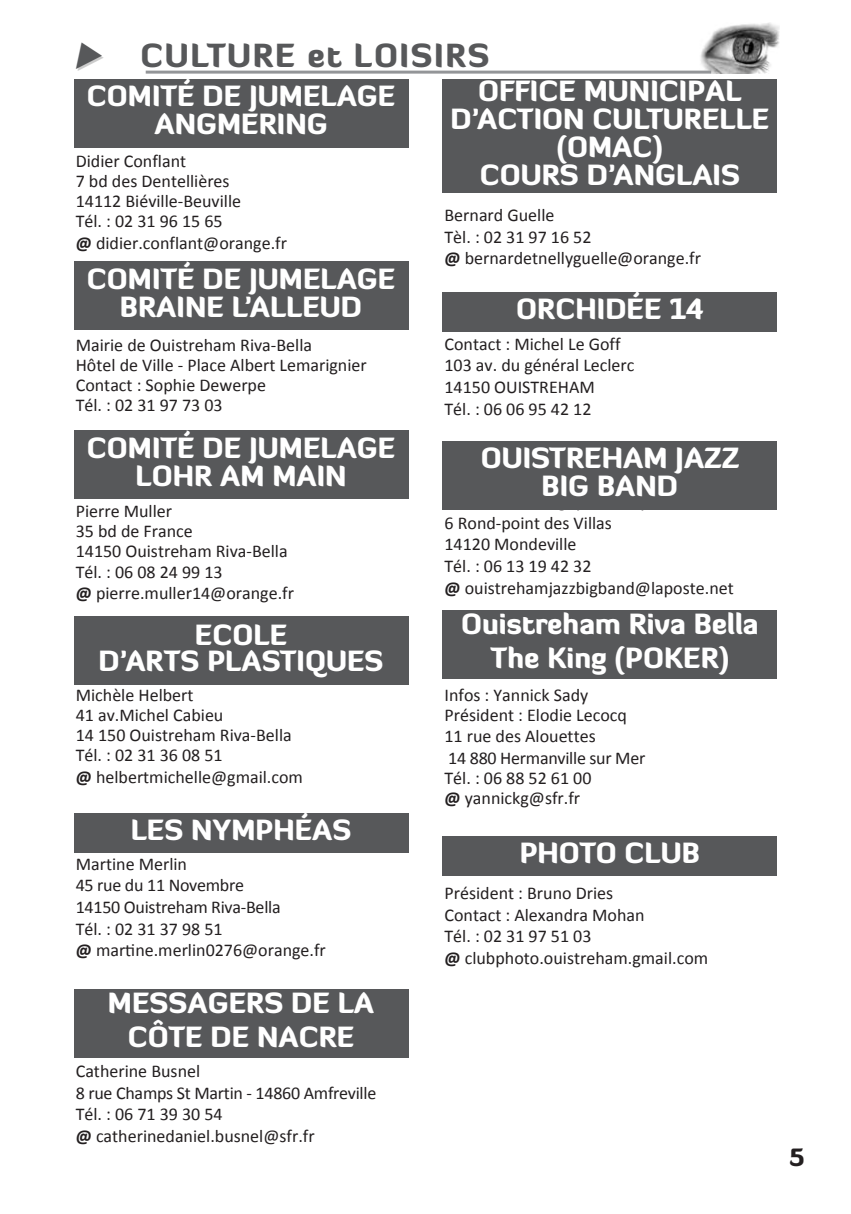
<style>
.page{position:relative;width:851px;height:1214px;background:#fff}
.page>*{position:absolute;margin:0;border:0;box-sizing:border-box;transform-origin:0 0}
.t1{font:900 32px "Diavlo";letter-spacing:.05em;color:#57585a}
.t2{font:900 28px/28px "Diavlo";color:#fff;text-align:center}
.t3{font:900 24px "Diavlo";color:#231f20}
.t4{font:18px/21.6px "Calibri";color:#231f20}
.s1{font-weight:700}
</style>
<div class="page">
<div style="left:74px;top:812px;width:334px;height:40px;background:#57585a"></div>
<div style="left:74px;top:989px;width:334px;height:68px;background:#57585a"></div>
<img style="left:699px;top:23px;width:80px;height:51px">
<hr style="left:146px;top:71px;width:565px;height:3px;background:#939598">
<div style="left:74px;top:79px;width:334px;height:68px;background:#57585a"></div>
<div style="left:74px;top:616px;width:334px;height:68px;background:#57585a"></div>
<div style="left:442px;top:79px;width:335px;height:114px;background:#57585a"></div>
<div style="left:74px;top:261px;width:334px;height:68px;background:#57585a"></div>
<div style="left:74px;top:431px;width:334px;height:68px;background:#57585a"></div>
<div style="left:442px;top:610px;width:335px;height:68px;background:#57585a"></div>
<div style="left:442px;top:441px;width:335px;height:68px;background:#57585a"></div>
<div style="left:442px;top:292px;width:335px;height:40px;background:#57585a"></div>
<div style="left:442px;top:835px;width:335px;height:40px;background:#57585a"></div>
<h1 class="t1" style="left:74px;top:44px;width:417px">◆ CULTURE et LOISIRS</h1>
<h2 class="t2" style="left:87px;top:85px;width:310px">COMITÉ DE JUMELAGE<br>ANGMERING</h2>
<p class="t4" style="left:76px;top:152px;width:213px;line-height:20.4px">Didier Conflant<br>7 bd des Dentellières<br>14112 Biéville-Beuville<br>Tél. : 02 31 96 15 65<br><span class="s1">@</span> didier.conflant@orange.fr</p>
<h2 class="t2" style="left:87px;top:267px;width:310px">COMITÉ DE JUMELAGE<br>BRAINE L’ALLEUD</h2>
<p class="t4" style="left:76px;top:336px;width:292px;line-height:20px">Mairie de Ouistreham Riva-Bella<br>Hôtel de Ville - Place Albert Lemarignier<br>Contact : Sophie Dewerpe<br>Tél. : 02 31 97 73 03</p>
<h2 class="t2" style="left:87px;top:437px;width:310px">COMITÉ DE JUMELAGE<br>LOHR AM MAIN</h2>
<p class="t4" style="left:76px;top:502px;width:220px;line-height:20.4px">Pierre Muller<br>35 bd de France<br>14150 Ouistreham Riva-Bella<br>Tél. : 06 08 24 99 13<br><span class="s1">@</span> pierre.muller14@orange.fr</p>
<h2 class="t2" style="left:99px;top:624px;width:286px;line-height:26px">ECOLE<br>D’ARTS PLASTIQUES</h2>
<p class="t4" style="left:76px;top:686px;width:229px;line-height:20.4px">Michèle Helbert<br>41 av.Michel Cabieu<br>14 150 Ouistreham Riva-Bella<br>Tél. : 02 31 36 08 51<br><span class="s1">@</span> helbertmichelle@gmail.com</p>
<h2 class="t2" style="left:131px;top:818px;width:222px">LES NYMPHÉAS</h2>
<p class="t4" style="left:76px;top:854px;width:252px">Martine Merlin<br>45 rue du 11 Novembre<br>14150 Ouistreham Riva-Bella<br>Tél. : 02 31 37 98 51<br><span class="s1">@</span> martine.merlin0276@orange.fr</p>
<h2 class="t2" style="left:108px;top:989px;width:268px;line-height:33.6px">MESSAGERS DE LA<br>CÔTE DE NACRE</h2>
<p class="t4" style="left:76px;top:1061px;width:302px">Catherine Busnel<br>8 rue Champs St Martin - 14860 Amfreville<br>Tél. : 06 71 39 30 54<br><span class="s1">@</span> catherinedaniel.busnel@sfr.fr</p>
<h2 class="t2" style="left:450px;top:80px;width:320px">OFFICE MUNICIPAL<br>D’ACTION CULTURELLE (OMAC)<br>COURS D’ANGLAIS</h2>
<p class="t4" style="left:444px;top:206px;width:258px">Bernard Guelle<br>Tèl. : 02 31 97 16 52<br><span class="s1">@</span> bernardetnellyguelle@orange.fr</p>
<h2 class="t2" style="left:516px;top:298px;width:189px">ORCHIDÉE 14</h2>
<p class="t4" style="left:444px;top:334px;width:191px">Contact : Michel Le Goff<br>103 av. du général Leclerc<br>14150 OUISTREHAM<br>Tél. : 06 06 95 42 12</p>
<h2 class="t2" style="left:480px;top:447px;width:260px">OUISTREHAM JAZZ<br>BIG BAND</h2>
<p class="t4" style="left:444px;top:513px;width:291px">6 Rond-point des Villas<br>14120 Mondeville<br>Tél. : 06 13 19 42 32<br><span class="s1">@</span> ouistrehamjazzbigband@laposte.net</p>
<h2 class="t2" style="left:461px;top:610px;width:299px;line-height:33.6px">Ouistreham Riva Bella<br>The King (POKER)</h2>
<p class="t4" style="left:444px;top:686px;width:202px;line-height:20.6px">Infos : Yannick Sady<br>Président : Elodie Lecocq<br>11 rue des Alouettes<br>14 880 Hermanville sur Mer<br>Tél. : 06 88 52 61 00<br><span class="s1">@</span> yannickg@sfr.fr</p>
<h2 class="t2" style="left:519px;top:841px;width:182px">PHOTO CLUB</h2>
<p class="t4" style="left:444px;top:883px;width:265px">Président : Bruno Dries<br>Contact : Alexandra Mohan<br>Tél. : 02 31 97 51 03<br><span class="s1">@</span> clubphoto.ouistreham.gmail.com</p>
<h3 class="t3" style="left:789px;top:1148px;width:16px">5</h3>
</div>
